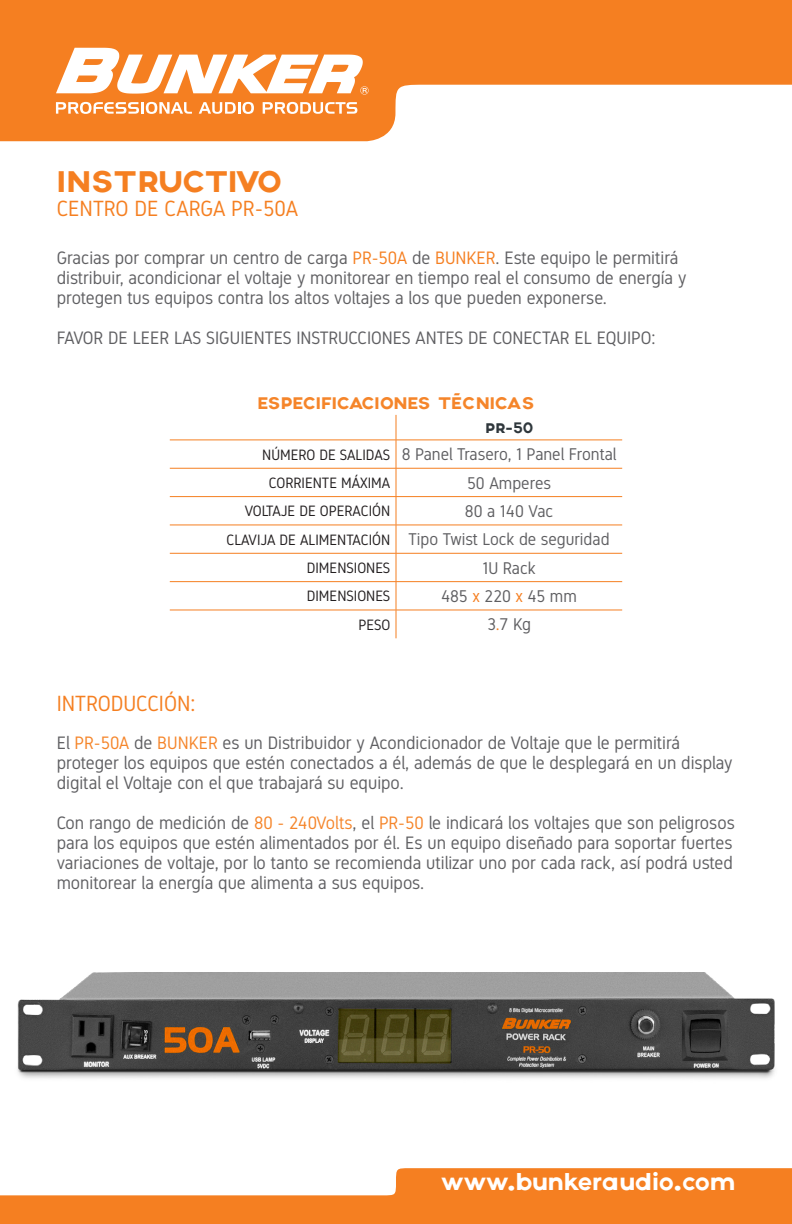
<style>
.page{position:relative;width:792px;height:1224px;background:#fff}
.page>*{position:absolute;margin:0;border:0;box-sizing:border-box;transform-origin:0 0}
.t1{font:32px "Axis";color:#f57f21}
.t2{font:24px "Axis";color:#fff}
.t3{font:22px "Gidole";color:#f57f21}
.t4{font:18px/20px "Gidole";color:#5f5f62}
.t5{font:18px "Axis";color:#f5852a}
.t6{font:17px "Gidole";color:#5f5f62}
.t7{font:15px "Gidole";color:#231f20}
.t8{font:15px "Axis";color:#2f373c}
.s1{color:#f57f21}
.s2{color:#f5852a}
</style>
<div class="page">
<svg style="left:0;top:0;width:792px;height:141px;fill:#f57f21"></svg>
<svg style="left:0;top:1168px;width:792px;height:56px;fill:#f57f21"></svg>
<svg style="left:56px;top:48px;width:313px;height:47px"></svg>
<svg style="left:56px;top:102px;width:136px;height:12px"></svg>
<svg style="left:199px;top:102px;width:55px;height:12px"></svg>
<svg style="left:263px;top:102px;width:94px;height:12px"></svg>
<hr style="left:170px;top:440px;width:226px;height:1px;background:#f57f21">
<hr style="left:396px;top:440px;width:226px;height:1px;background:#f57f21">
<hr style="left:170px;top:468px;width:226px;height:1px;background:#f57f21">
<hr style="left:396px;top:468px;width:226px;height:1px;background:#f57f21">
<hr style="left:170px;top:496px;width:226px;height:1px;background:#f57f21">
<hr style="left:396px;top:496px;width:226px;height:1px;background:#f57f21">
<hr style="left:170px;top:525px;width:226px;height:1px;background:#f57f21">
<hr style="left:396px;top:525px;width:226px;height:1px;background:#f57f21">
<hr style="left:170px;top:553px;width:226px;height:1px;background:#f57f21">
<hr style="left:396px;top:553px;width:226px;height:1px;background:#f57f21">
<hr style="left:170px;top:581px;width:226px;height:1px;background:#f57f21">
<hr style="left:396px;top:581px;width:226px;height:1px;background:#f57f21">
<hr style="left:170px;top:610px;width:226px;height:1px;background:#f57f21">
<hr style="left:396px;top:610px;width:226px;height:1px;background:#f57f21">
<svg style="left:396px;top:415px;width:1px;height:223px"></svg>
<img style="left:17px;top:973px;width:758px;height:106px">
<p class="t1" style="left:57px;top:162px;width:227px">INSTRUCTIVO</p>
<p class="t3" style="left:57px;top:196px;width:243px">CENTRO DE CARGA PR-50A</p>
<p class="t4" style="left:57px;top:248px;width:631px">Gracias por comprar un centro de carga <span class="s1">PR-50A</span> de <span class="s1">BUNKER</span>. Este equipo le permitirá distribuir, acondicionar el voltaje y monitorear en tiempo real el consumo de energía y protegen tus equipos contra los altos voltajes a los que pueden exponerse.</p>
<p class="t4" style="left:57px;top:328px;width:600px">FAVOR DE LEER LAS SIGUIENTES INSTRUCCIONES ANTES DE CONECTAR EL EQUIPO:</p>
<p class="t5" style="left:257px;top:392px;width:279px">ESPECIFICACIONES TÉCNICAS</p>
<p class="t8" style="left:485px;top:419px;width:49px">PR-50</p>
<p class="t7" style="left:262px;top:446px;width:130px">NÚMERO DE SALIDAS</p>
<p class="t6" style="left:402px;top:444px;width:216px">8 Panel Trasero, 1 Panel Frontal</p>
<p class="t7" style="left:269px;top:474px;width:123px">CORRIENTE MÁXIMA</p>
<p class="t6" style="left:467px;top:473px;width:86px">50 Amperes</p>
<p class="t7" style="left:245px;top:502px;width:147px">VOLTAJE DE OPERACIÓN</p>
<p class="t6" style="left:465px;top:501px;width:90px">80 a 140 Vac</p>
<p class="t7" style="left:227px;top:531px;width:165px">CLAVIJA DE ALIMENTACIÓN</p>
<p class="t6" style="left:409px;top:529px;width:203px">Tipo Twist Lock de seguridad</p>
<p class="t7" style="left:307px;top:559px;width:85px">DIMENSIONES</p>
<p class="t6" style="left:483px;top:558px;width:55px">1U Rack</p>
<p class="t7" style="left:307px;top:587px;width:85px">DIMENSIONES</p>
<p class="t6" style="left:441px;top:586px;width:137px">485 <span class="s1">x</span> 220 <span class="s1">x</span> 45 mm</p>
<p class="t7" style="left:359px;top:616px;width:33px">PESO</p>
<p class="t6" style="left:487px;top:615px;width:45px">3<span class="s1">.</span>7 Kg</p>
<p class="t3" style="left:57px;top:691px;width:140px">INTRODUCCIÓN:</p>
<p class="t4" style="left:57px;top:733px;width:677px">El <span class="s2">PR-50A</span> de <span class="s2">BUNKER</span> es un Distribuidor y Acondicionador de Voltaje que le permitirá proteger los equipos que estén conectados a él, además de que le desplegará en un display digital el Voltaje con el que trabajará su equipo.</p>
<p class="t4" style="left:57px;top:813px;width:680px">Con rango de medición de <span class="s2">80 - 240Volts</span>, el <span class="s2">PR-50</span> le indicará los voltajes que son peligrosos para los equipos que estén alimentados por él. Es un equipo diseñado para soportar fuertes variaciones de voltaje, por lo tanto se recomienda utilizar uno por cada rack, así podrá usted monitorear la energía que alimenta a sus equipos.</p>
<h2 class="t2" style="left:441px;top:1168px;width:295px">www.bunkeraudio.com</h2>
</div>
